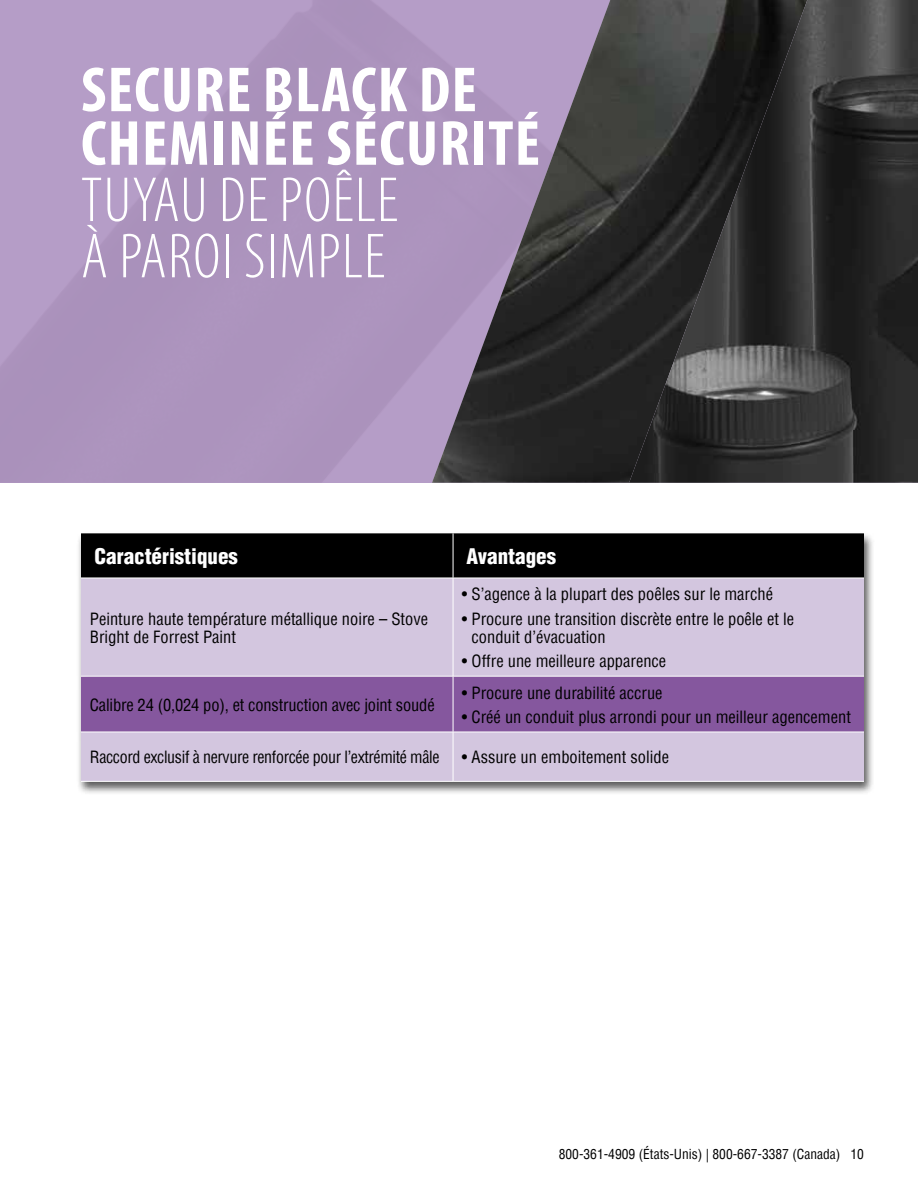
<style>
.page{position:relative;width:918px;height:1188px;background:#fff}
.page>*{position:absolute;margin:0;border:0;box-sizing:border-box;transform-origin:0 0}
.t1{font:700 condensed 64.35px/53.6px "Myriad Pro";letter-spacing:.02em;color:#fff}
.t2{font:300 condensed 64.35px/56.2px "Myriad Pro";letter-spacing:.02em;color:#fff}
.t3{font:900 condensed 21px "Helvetica";color:#fff}
.t4{font:condensed 16.5px/18px "Helvetica";color:#000}
.t5{font:condensed 16.5px "Helvetica";letter-spacing:-.02em;color:#000}
.t6{font:condensed 13.5px "Helvetica";color:#000}
</style>
<div class="page">
<div style="left:0;top:0;width:918px;height:483px;background:#ac94bd"></div>
<div style="left:77px;top:531px;width:798px;height:264px;background:#000;opacity:.65"></div>
<div style="left:81px;top:533px;width:783px;height:45px;background:#000"></div>
<div style="left:81px;top:579px;width:783px;height:202px;background:#d3c6df"></div>
<div style="left:81px;top:677px;width:783px;height:55px;background:#85579e"></div>
<hr style="left:453px;top:533px;width:1px;height:45px;background:#fff">
<hr style="left:81px;top:578px;width:372px;height:1px;background:#fff">
<hr style="left:453px;top:578px;width:411px;height:1px;background:#fff">
<hr style="left:453px;top:578px;width:1px;height:98px;background:#fff">
<hr style="left:81px;top:676px;width:372px;height:1px;background:#fff">
<hr style="left:453px;top:676px;width:411px;height:1px;background:#fff">
<hr style="left:453px;top:676px;width:1px;height:56px;background:#fff">
<hr style="left:81px;top:732px;width:372px;height:1px;background:#fff">
<hr style="left:453px;top:732px;width:411px;height:1px;background:#fff">
<hr style="left:453px;top:732px;width:1px;height:49px;background:#fff">
<hr style="left:81px;top:781px;width:372px;height:1px;background:#fff">
<hr style="left:453px;top:781px;width:411px;height:1px;background:#fff">
<img style="left:432px;top:0;width:197px;height:483px">
<img style="left:629px;top:0;width:289px;height:483px">
<h1 class="t1" style="left:81px;top:62px;width:461px">SECURE BLACK DE<br>CHEMINÉE SÉCURITÉ</h1>
<h1 class="t2" style="left:81px;top:171px;width:319px">TUYAU DE POÊLE<br>À PAROI SIMPLE</h1>
<p class="t3" style="left:94px;top:543px;width:145px">Caractéristiques</p>
<p class="t3" style="left:467px;top:543px;width:91px">Avantages</p>
<p class="t4" style="left:90px;top:610px;width:340px">Peinture haute température métallique noire – Stove<br>Bright de Forrest Paint</p>
<p class="t4" style="left:90px;top:696px;width:346px">Calibre 24 (0,024 po), et construction avec joint soudé</p>
<p class="t4" style="left:462px;top:585px;width:313px">• S’agence à la plupart des poêles sur le marché</p>
<p class="t4" style="left:472px;top:610px;width:324px;text-indent:-10px">• Procure une transition discrète entre le poêle et le conduit d’évacuation</p>
<p class="t4" style="left:462px;top:652px;width:206px">• Offre une meilleure apparence</p>
<p class="t4" style="left:462px;top:683px;width:202px">• Procure une durabilité accrue</p>
<p class="t4" style="left:462px;top:708px;width:391px">• Créé un conduit plus arrondi pour un meilleur agencement</p>
<p class="t5" style="left:90px;top:747px;width:351px">Raccord exclusif à nervure renforcée pour l’extrémité mâle</p>
<p class="t4" style="left:462px;top:748px;width:209px">• Assure un emboitement solide</p>
<p class="t6" style="left:559px;top:1145px;width:307px">800-361-4909 (États-Unis) | 800-667-3387 (Canada) 10</p>
</div>
